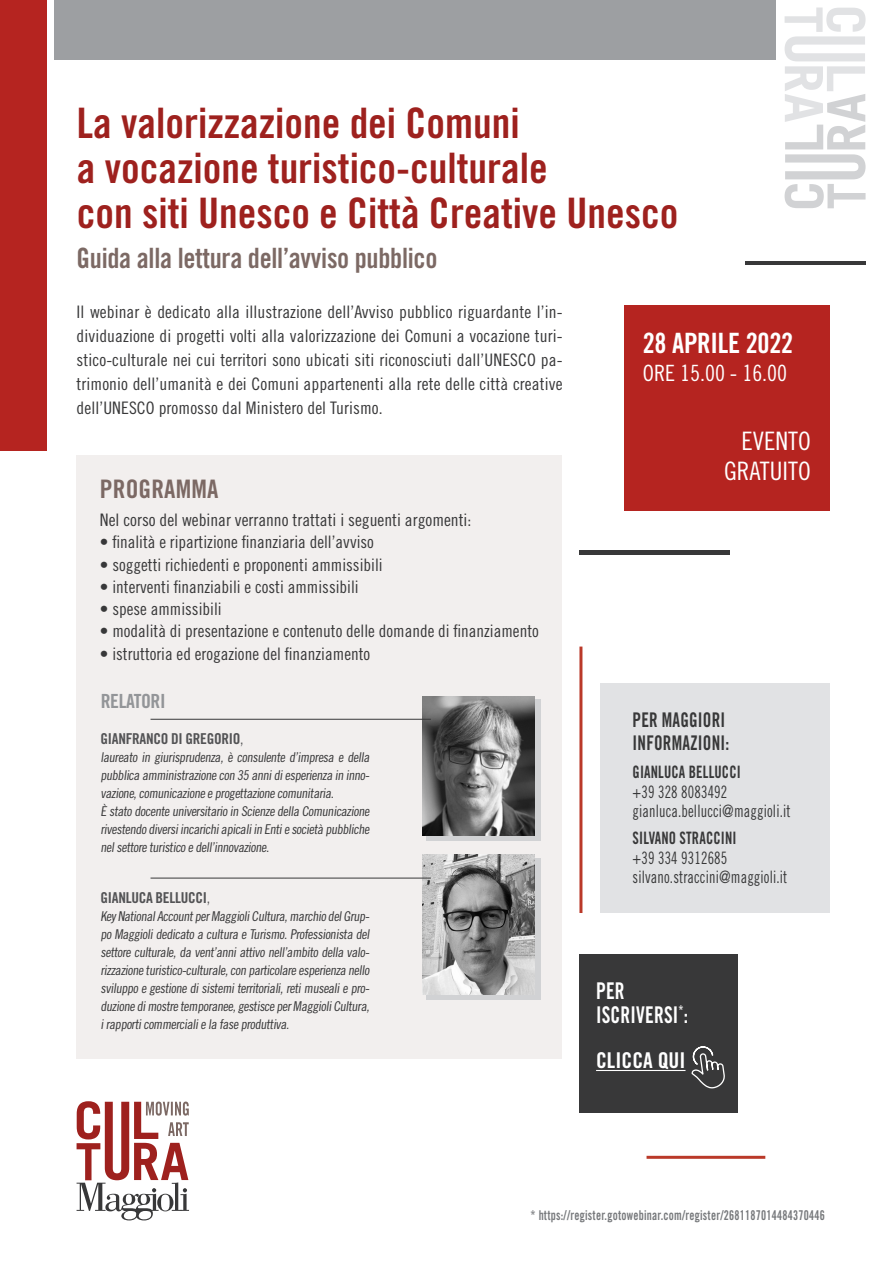
<style>
.page{position:relative;width:872px;height:1263px;background:#fff}
.page>*{position:absolute;margin:0;border:0;box-sizing:border-box;transform-origin:0 0}
.t1{font:42px "Trade Gothic LT Std Bd Cn 20";color:#9e211e}
.t2{font:28.05px "Trade Gothic LT Std Bd Cn 20";letter-spacing:-.01em;color:#7c6964}
.t3{font:28.05px "Trade Gothic LT Std Bd Cn 20";letter-spacing:-.01em;color:#fff}
.t4{font:25.5px "Trade Gothic LT Std Bd Cn 20";letter-spacing:.005em;color:#7c6964}
.t5{font:25.35px "Trade Gothic LT Std Cn 18";color:#fff}
.t6{font:23.1px "Trade Gothic LT Std Bd Cn 20";letter-spacing:.01em;color:#fff;scale:.85 1}
.t7{font:22.35px "Trade Gothic LT Std Cn 18";color:#fff}
.t8{font:21.75px "Trade Gothic LT Std Bd Cn 20";color:#fff}
.t9{font:20.25px/22.8px "Trade Gothic LT Std Bd Cn 20";letter-spacing:.01em;color:#383839;scale:.85 1}
.t10{font:19.5px "Trade Gothic LT Std Bd Cn 20";letter-spacing:-.02em;color:#939598}
.t11{font:17.25px/24px "Trade Gothic LT Std Cn 18";color:#383839;text-align:justify}
.t12{font:17.1px "Trade Gothic LT Std Cn 18";letter-spacing:.01em;color:#383839;scale:.85 1}
.t13{font:17.1px "Trade Gothic LT Std Bd Cn 20";letter-spacing:.01em;color:#383839;scale:.85 1}
.t14{font:15px "Trade Gothic LT Std Bd Cn 20";letter-spacing:-.02em;color:#535355}
.t15{font:13.5px/18px "Trade Gothic LT Std Cn 18";color:#383839;text-align:justify}
.t16{font:13.5px "Trade Gothic LT Std Bd Cn 20";letter-spacing:.02em;color:#76787b;scale:.85 1}
.s1{font-family:"Trade Gothic LT Std Cn 18"}
</style>
<div class="page">
<div style="left:0;top:0;width:47px;height:451px;background:#b52420"></div>
<div style="left:54px;top:0;width:722px;height:59px;background:#9d9fa2"></div>
<div style="left:624px;top:305px;width:205px;height:205px;background:#b52420"></div>
<hr style="left:579px;top:551px;width:150px;height:4px;background:#383839">
<hr style="left:745px;top:261px;width:120px;height:4px;background:#383839">
<div style="left:77px;top:455px;width:485px;height:604px;background:#f2efee"></div>
<svg style="left:784px;top:8px;width:81px;height:200px"></svg>
<svg style="left:77px;top:1101px;width:112px;height:119px"></svg>
<div style="left:579px;top:954px;width:159px;height:158px;background:#383839"></div>
<hr style="left:596px;top:1070px;width:89px;height:1px;background:#fff">
<svg style="left:691px;top:1046px;width:34px;height:42px"></svg>
<hr style="left:646px;top:1156px;width:119px;height:3px;background:#ba3929">
<hr style="left:579px;top:646px;width:3px;height:267px;background:#ba3929">
<div style="left:600px;top:683px;width:229px;height:230px;background:#e1e2e4"></div>
<svg style="left:426px;top:858px;width:114px;height:141px"></svg>
<img style="left:422px;top:854px;width:112px;height:140px">
<hr style="left:150px;top:878px;width:281px;height:1px;background:#383839">
<svg style="left:426px;top:699px;width:114px;height:142px"></svg>
<img style="left:422px;top:696px;width:112px;height:139px">
<hr style="left:150px;top:719px;width:281px;height:1px;background:#383839">
<p class="t1" style="left:77px;top:97px;width:445px">La valorizzazione dei Comuni</p>
<p class="t1" style="left:77px;top:142px;width:472px">a vocazione turistico-culturale</p>
<p class="t1" style="left:77px;top:187px;width:603px">con siti Unesco e Città Creative Unesco</p>
<p class="t2" style="left:77px;top:241px;width:362px">Guida alla lettura dell’avviso pubblico</p>
<p class="t11" style="left:77px;top:299px;width:487px">Il webinar è dedicato alla illustrazione dell’Avviso pubblico riguardante l’in&shy;dividuazione di progetti volti alla valorizzazione dei Comuni a vocazione turi&shy;stico-culturale nei cui territori sono ubicati siti riconosciuti dall’UNESCO pa&shy;trimonio dell’umanità e dei Comuni appartenenti alla rete delle città creative dell’UNESCO promosso dal Ministero del Turismo.</p>
<p class="t4" style="left:100px;top:473px;width:120px">PROGRAMMA</p>
<p class="t11" style="left:100px;top:508px;width:373px">Nel corso del webinar verranno trattati i seguenti argomenti:</p>
<p class="t11" style="left:100px;top:530px;width:275px">• finalità e ripartizione finanziaria dell’avviso</p>
<p class="t11" style="left:100px;top:552px;width:284px">• soggetti richiedenti e proponenti ammissibili</p>
<p class="t11" style="left:100px;top:575px;width:260px">• interventi finanziabili e costi ammissibili</p>
<p class="t11" style="left:100px;top:597px;width:123px">• spese ammissibili</p>
<p class="t11" style="left:100px;top:619px;width:440px">• modalità di presentazione e contenuto delle domande di finanziamento</p>
<p class="t11" style="left:100px;top:641px;width:272px">• istruttoria ed erogazione del finanziamento</p>
<p class="t10" style="left:101px;top:690px;width:66px">RELATORI</p>
<p class="t14" style="left:101px;top:730px;width:144px">GIANFRANCO DI GREGORIO<span class="s1">,</span></p>
<p class="t15" style="left:101px;top:748px;width:273px">laureato in giurisprudenza, è consulente d’impresa e della pubblica amministrazione con 35 annidiesperienza in inno&shy;vazione,comunicazione e progettazione comunitaria.</p>
<p class="t15" style="left:101px;top:802px;width:273px">È stato docente universitario in Scienze della Comunicazione rivestendo diversiincarichiapicaliin Entie società pubbliche nelsettore turistico e dell’innovazione.</p>
<p class="t14" style="left:101px;top:888px;width:111px">GIANLUCA BELLUCCI<span class="s1">,</span></p>
<p class="t15" style="left:101px;top:907px;width:273px">Key NationalAccountperMaggioliCultura,marchio delGrup&shy;po Maggiolidedicato a cultura e Turismo.Professionista del settore culturale, da vent’anni attivo nell’ambito della valo&shy;rizzazione turistico-culturale,con particolare esperienza nello sviluppo e gestione disistemiterritoriali,retimusealie pro&shy;duzione dimostre temporanee,gestisce perMaggioliCultura, irapporticommercialie la fase produttiva.</p>
<p class="t3" style="left:643px;top:326px;width:152px">28 APRILE 2022</p>
<p class="t7" style="left:643px;top:360px;width:146px">ORE 15.00 - 16.00</p>
<p class="t5" style="left:741px;top:426px;width:71px">EVENTO</p>
<p class="t5" style="left:724px;top:456px;width:88px">GRATUITO</p>
<p class="t9" style="left:632px;top:709px;width:115px">PER MAGGIORI<br>INFORMAZIONI:</p>
<p class="t13" style="left:632px;top:762px;width:129px">GIANLUCA BELLUCCI</p>
<p class="t12" style="left:632px;top:781px;width:113px">+39 328 8083492</p>
<p class="t12" style="left:632px;top:801px;width:187px">gianluca.bellucci@maggioli.it</p>
<p class="t13" style="left:632px;top:828px;width:124px">SILVANO STRACCINI</p>
<p class="t12" style="left:632px;top:847px;width:113px">+39 334 9312685</p>
<p class="t12" style="left:632px;top:867px;width:183px">silvano.straccini@maggioli.it</p>
<p class="t6" style="left:596px;top:976px;width:35px">PER</p>
<p class="t6" style="left:596px;top:1000px;width:110px">ISCRIVERSI<sup>*</sup>:</p>
<p class="t8" style="left:596px;top:1047px;width:91px">CLICCA QUI</p>
<p class="t16" style="left:530px;top:1207px;width:348px">* https://register.gotowebinar.com/register/2681187014484370446</p>
</div>
